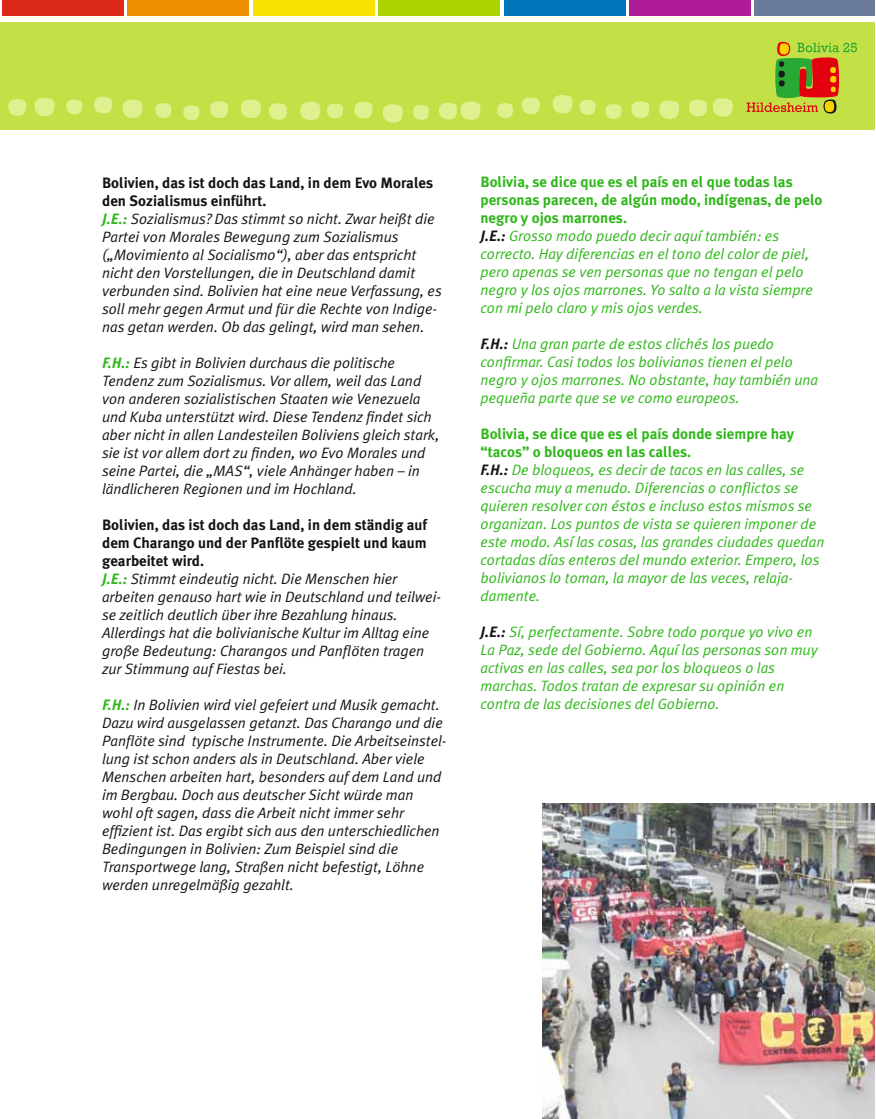
<style>
.page{position:relative;width:876px;height:1119px;background:#fff}
.page>*{position:absolute;margin:0;border:0;box-sizing:border-box;transform-origin:0 0}
.t1{font:italic 15px/18px "Meta Plus Normal";color:#141414}
.t2{font:italic 15px/18px "Meta Plus Normal";color:#30b71b}
.t3{font:700 15px/18px "Meta Plus";color:#30b71b}
.t4{font:700 15px/18px "Meta Plus";color:#141414}
.s1{font-family:"Meta Plus";font-weight:700;color:#30b71b}
.s2{font-family:"Meta Plus";font-weight:700;color:#141414}
</style>
<div class="page">
<div style="left:0;top:22px;width:874px;height:108px;background:#c3e046"></div>
<div style="left:2px;top:1px;width:122px;height:15px;background:#dd291b"></div>
<div style="left:128px;top:1px;width:121px;height:15px;background:#ef9000"></div>
<div style="left:253px;top:1px;width:121px;height:15px;background:#f7e200"></div>
<div style="left:378px;top:1px;width:122px;height:15px;background:#add400"></div>
<div style="left:504px;top:1px;width:121px;height:15px;background:#0074b8"></div>
<div style="left:629px;top:1px;width:122px;height:15px;background:#af1c98"></div>
<div style="left:755px;top:1px;width:119px;height:15px;background:#6a7b9a"></div>
<svg style="left:34px;top:97px;width:21px;height:19px"></svg>
<svg style="left:8px;top:99px;width:19px;height:17px"></svg>
<svg style="left:66px;top:99px;width:17px;height:16px"></svg>
<svg style="left:122px;top:99px;width:21px;height:19px"></svg>
<svg style="left:94px;top:96px;width:19px;height:18px"></svg>
<svg style="left:155px;top:103px;width:17px;height:15px"></svg>
<svg style="left:241px;top:99px;width:20px;height:19px"></svg>
<svg style="left:210px;top:101px;width:18px;height:17px"></svg>
<svg style="left:183px;top:105px;width:17px;height:16px"></svg>
<svg style="left:269px;top:103px;width:18px;height:17px"></svg>
<svg style="left:300px;top:101px;width:43px;height:20px"></svg>
<svg style="left:383px;top:104px;width:20px;height:19px"></svg>
<svg style="left:354px;top:101px;width:19px;height:18px"></svg>
<svg style="left:413px;top:105px;width:16px;height:15px"></svg>
<svg style="left:439px;top:101px;width:42px;height:19px"></svg>
<svg style="left:497px;top:103px;width:17px;height:15px"></svg>
<svg style="left:521px;top:97px;width:19px;height:17px"></svg>
<svg style="left:552px;top:95px;width:44px;height:20px"></svg>
<svg style="left:659px;top:100px;width:21px;height:19px"></svg>
<svg style="left:631px;top:101px;width:19px;height:17px"></svg>
<svg style="left:605px;top:104px;width:17px;height:15px"></svg>
<svg style="left:689px;top:98px;width:44px;height:19px"></svg>
<svg style="left:747px;top:41px;width:110px;height:73px"></svg>
<img style="left:542px;top:803px;width:332px;height:315px">
<p class="t4" style="left:102px;top:174px;width:333px">Bolivien, das ist doch das Land, in dem Evo Morales den Sozialismus einführt.</p>
<p class="t1" style="left:102px;top:209px;width:341px"><span class="s1">J.E.:</span> Sozialismus? Das stimmt so nicht. Zwar heißt die Partei von Morales Bewegung zum Sozialismus („Movimiento al Socialismo“), aber das entspricht nicht den Vorstellungen, die in Deutschland damit verbunden sind. Bolivien hat eine neue Verfassung, es soll mehr gegen Armut und für die Rechte von Indige&shy;nas getan werden. Ob das gelingt, wird man sehen.</p>
<p class="t1" style="left:102px;top:353px;width:339px"><span class="s1">F.H.:</span> Es gibt in Bolivien durchaus die politische Tendenz zum Sozialismus. Vor allem, weil das Land von anderen sozialistischen Staaten wie Venezuela und Kuba unterstützt wird. Diese Tendenz findet sich aber nicht in allen Landesteilen Boliviens gleich stark, sie ist vor allem dort zu finden, wo Evo Morales und seine Partei, die „MAS“, viele Anhänger haben – in ländlicheren Regionen und im Hochland.</p>
<p class="t4" style="left:102px;top:516px;width:327px;text-align:justify">Bolivien, das ist doch das Land, in dem ständig auf dem Charango und der Panflöte gespielt und kaum gearbeitet wird.</p>
<p class="t1" style="left:102px;top:569px;width:340px"><span class="s1">J.E.:</span> Stimmt eindeutig nicht. Die Menschen hier arbeiten genauso hart wie in Deutschland und teilwei&shy;se zeitlich deutlich über ihre Bezahlung hinaus.<br>Allerdings hat die bolivianische Kultur im Alltag eine große Bedeutung: Charangos und Panflöten tragen zur Stimmung auf Fiestas bei.</p>
<p class="t1" style="left:102px;top:695px;width:346px"><span class="s1">F.H.:</span> In Bolivien wird viel gefeiert und Musik gemacht.<br>Dazu wird ausgelassen getanzt. Das Charango und die Panflöte sind typische Instrumente. Die Arbeitseinstel&shy;lung ist schon anders als in Deutschland. Aber viele Menschen arbeiten hart, besonders auf dem Land und im Bergbau. Doch aus deutscher Sicht würde man wohl oft sagen, dass die Arbeit nicht immer sehr effizient ist. Das ergibt sich aus den unterschiedlichen Bedingungen in Bolivien: Zum Beispiel sind die Transportwege lang, Straßen nicht befestigt, Löhne werden unregelmäßig gezahlt.</p>
<p class="t3" style="left:480px;top:173px;width:344px">Bolivia, se dice que es el país en el que todas las personas parecen, de algún modo, indígenas, de pelo negro y ojos marrones.</p>
<p class="t2" style="left:480px;top:227px;width:334px"><span class="s2">J.E.:</span> Grosso modo puedo decir aquí también: es correcto. Hay diferencias en el tono del color de piel, pero apenas se ven personas que no tengan el pelo negro y los ojos marrones. Yo salto a la vista siempre con mi pelo claro y mis ojos verdes.</p>
<p class="t2" style="left:480px;top:335px;width:339px"><span class="s2">F.H.:</span> Una gran parte de estos clichés los puedo confirmar. Casi todos los bolivianos tienen el pelo negro y ojos marrones. No obstante, hay también una pequeña parte que se ve como europeos.</p>
<p class="t3" style="left:480px;top:425px;width:315px">Bolivia, se dice que es el país donde siempre hay “tacos” o bloqueos en las calles.</p>
<p class="t2" style="left:480px;top:461px;width:346px"><span class="s2">F.H.:</span> De bloqueos, es decir de tacos en las calles, se escucha muy a menudo. Diferencias o conflictos se quieren resolver con éstos e incluso estos mismos se organizan. Los puntos de vista se quieren imponer de este modo. Así las cosas, las grandes ciudades quedan cortadas días enteros del mundo exterior. Empero, los bolivianos lo toman, la mayor de las veces, relaja&shy;damente.</p>
<p class="t2" style="left:480px;top:623px;width:339px"><span class="s2">J.E.:</span> Sí, perfectamente. Sobre todo porque yo vivo en La Paz, sede del Gobierno. Aquí las personas son muy activas en las calles, sea por los bloqueos o las marchas. Todos tratan de expresar su opinión en contra de las decisiones del Gobierno.</p>
</div>
